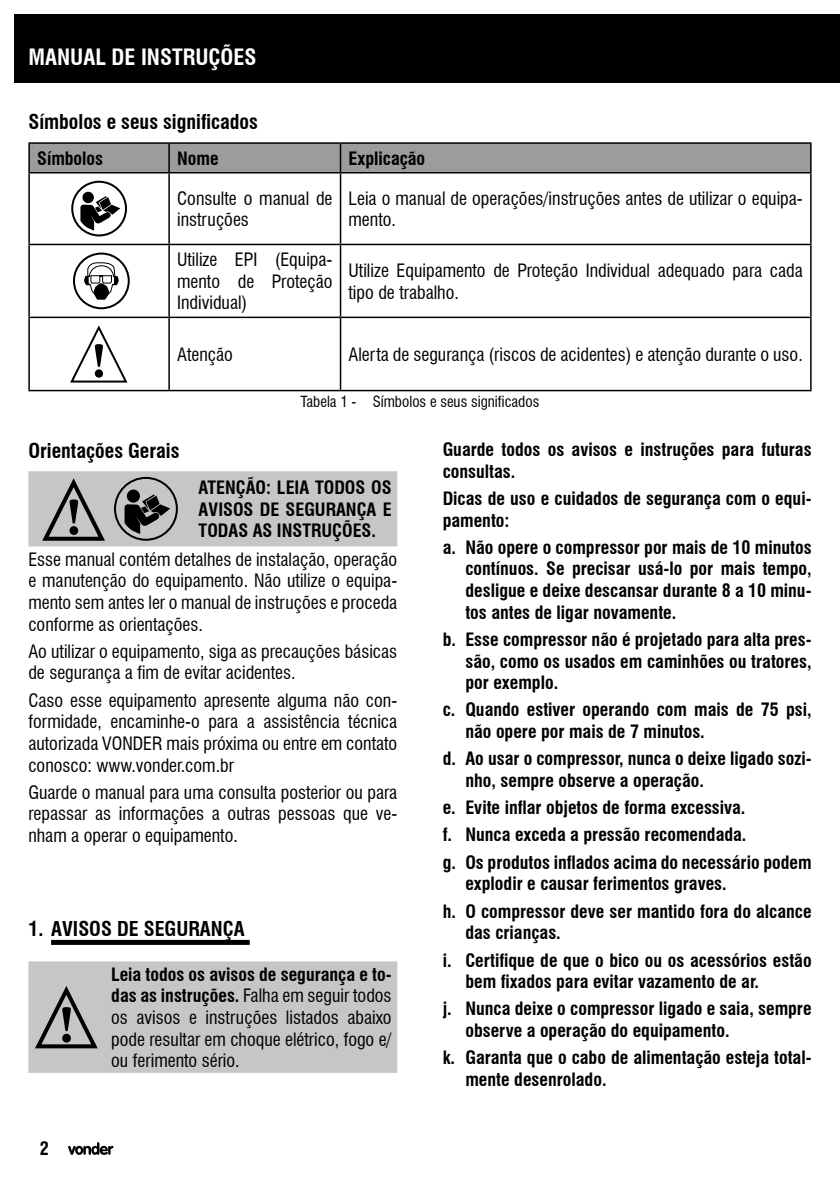
<style>
.page{position:relative;width:840px;height:1191px;background:#fff}
.page>*{position:absolute;margin:0;border:0;box-sizing:border-box;transform-origin:0 0}
.t1{font:700 condensed 22px "Swiss 721 BT";color:#fff}
.t2{font:700 condensed 20px "Swiss 721 BT";color:#000}
.t3{font:700 condensed 18px/21.6px "Swiss 721 BT";color:#000}
.t4{font:condensed 18px/21.6px "Swiss 721 BT";color:#000;text-align:justify}
.t5{font:condensed 15px "Swiss 721 BT";color:#000}
.s1{font-weight:700}
</style>
<div class="page">
<div style="left:30px;top:144px;width:779px;height:28px;background:#9c9c9c"></div>
<hr style="left:28px;top:173px;width:2px;height:71px;background:#000">
<hr style="left:168px;top:173px;width:2px;height:71px;background:#000">
<hr style="left:339px;top:173px;width:2px;height:71px;background:#000">
<hr style="left:809px;top:173px;width:2px;height:71px;background:#000">
<hr style="left:28px;top:244px;width:141px;height:1px;background:#000">
<hr style="left:28px;top:245px;width:2px;height:71px;background:#000">
<hr style="left:169px;top:244px;width:171px;height:1px;background:#000">
<hr style="left:168px;top:245px;width:2px;height:71px;background:#000">
<hr style="left:340px;top:244px;width:471px;height:1px;background:#000">
<hr style="left:339px;top:245px;width:2px;height:71px;background:#000">
<hr style="left:809px;top:245px;width:2px;height:71px;background:#000">
<hr style="left:28px;top:316px;width:141px;height:2px;background:#000">
<hr style="left:28px;top:318px;width:2px;height:72px;background:#000">
<hr style="left:169px;top:316px;width:171px;height:2px;background:#000">
<hr style="left:168px;top:318px;width:2px;height:72px;background:#000">
<hr style="left:340px;top:316px;width:471px;height:2px;background:#000">
<hr style="left:339px;top:318px;width:2px;height:72px;background:#000">
<hr style="left:809px;top:318px;width:2px;height:72px;background:#000">
<hr style="left:28px;top:390px;width:141px;height:1px;background:#000">
<hr style="left:169px;top:390px;width:171px;height:1px;background:#000">
<hr style="left:340px;top:390px;width:471px;height:1px;background:#000">
<hr style="left:28px;top:142px;width:141px;height:2px;background:#000">
<hr style="left:28px;top:144px;width:2px;height:28px;background:#000">
<hr style="left:169px;top:142px;width:171px;height:2px;background:#000">
<hr style="left:168px;top:144px;width:2px;height:28px;background:#000">
<hr style="left:340px;top:142px;width:471px;height:2px;background:#000">
<hr style="left:339px;top:144px;width:2px;height:28px;background:#000">
<hr style="left:809px;top:144px;width:2px;height:28px;background:#000">
<hr style="left:28px;top:172px;width:141px;height:1px;background:#000">
<hr style="left:169px;top:172px;width:171px;height:1px;background:#000">
<hr style="left:340px;top:172px;width:471px;height:1px;background:#000">
<div style="left:82px;top:192px;width:12px;height:11px;background:#000;border-radius:50%"></div>
<svg style="left:80px;top:196px;width:40px;height:34px"></svg>
<div style="left:71px;top:181px;width:56px;height:55px;border:2px solid #000;border-radius:50%"></div>
<svg style="left:74px;top:253px;width:55px;height:55px"></svg>
<div style="left:73px;top:252px;width:57px;height:57px;border:2px solid #000;border-radius:50%"></div>
<svg style="left:82px;top:261px;width:39px;height:39px"></svg>
<svg style="left:70px;top:325px;width:58px;height:58px"></svg>
<div style="left:51px;top:940px;width:198px;height:5px;background:#000"></div>
<svg style="left:28px;top:471px;width:369px;height:75px;background:#b6b6b6"></svg>
<div style="left:114px;top:477px;width:64px;height:64px;border:2px solid #000;border-radius:50%"></div>
<div style="left:28px;top:961px;width:369px;height:111px;background:#c6c6c6"></div>
<svg style="left:33px;top:981px;width:68px;height:70px;background:#9f9f9f"></svg>
<div style="left:14px;top:14px;width:825px;height:69px;background:#000"></div>
<svg style="left:68px;top:1142px;width:45px;height:12px"></svg>
<p class="t1" style="left:28px;top:44px;width:229px">MANUAL DE INSTRUÇÕES</p>
<p class="t2" style="left:28px;top:109px;width:231px">Símbolos e seus significados</p>
<p class="t3" style="left:37px;top:147px;width:67px">Símbolos</p>
<p class="t3" style="left:177px;top:147px;width:43px">Nome</p>
<p class="t3" style="left:348px;top:147px;width:78px">Explicação</p>
<p class="t4" style="left:177px;top:187px;width:157px">Consulte o manual de instruções</p>
<p class="t4" style="left:348px;top:187px;width:455px">Leia o manual de operações/instruções antes de utilizar o equipa&shy;mento.</p>
<p class="t4" style="left:177px;top:249px;width:157px">Utilize EPI (Equipa&shy;mento de Proteção Individual)</p>
<p class="t4" style="left:348px;top:260px;width:455px">Utilize Equipamento de Proteção Individual adequado para cada tipo de trabalho.</p>
<p class="t4" style="left:177px;top:343px;width:57px">Atenção</p>
<p class="t4" style="left:348px;top:343px;width:455px">Alerta de segurança (riscos de acidentes) e atenção durante o uso.</p>
<p class="t5" style="left:300px;top:392px;width:240px">Tabela 1 - Símbolos e seus significados</p>
<p class="t2" style="left:28px;top:438px;width:153px">Orientações Gerais</p>
<p class="t3" style="left:198px;top:477px;width:194px;text-align:justify">ATENÇÃO: LEIA TODOS OS AVISOS DE SEGURANÇA E TODAS AS INSTRUÇÕES.</p>
<p class="t4" style="left:28px;top:548px;width:370px">Esse manual contém detalhes de instalação, operação e manutenção do equipamento. Não utilize o equipa&shy;mento sem antes ler o manual de instruções e proceda conforme as orientações.</p>
<p class="t4" style="left:28px;top:640px;width:370px">Ao utilizar o equipamento, siga as precauções básicas de segurança a fim de evitar acidentes.</p>
<p class="t4" style="left:28px;top:689px;width:370px">Caso esse equipamento apresente alguma não con&shy;formidade, encaminhe-o para a assistência técnica autorizada VONDER mais próxima ou entre em contato conosco: www.vonder.com.br</p>
<p class="t4" style="left:28px;top:781px;width:370px">Guarde o manual para uma consulta posterior ou para repassar as informações a outras pessoas que ve&shy;nham a operar o equipamento.</p>
<p class="t3" style="left:442px;top:439px;width:370px">Guarde todos os avisos e instruções para futuras consultas.</p>
<p class="t3" style="left:442px;top:487px;width:370px">Dicas de uso e cuidados de segurança com o equi&shy;pamento:</p>
<p class="t3" style="left:465px;top:536px;width:347px;text-align:justify;text-indent:-23px">a. Não opere o compressor por mais de 10 minutos contínuos. Se precisar usá-lo por mais tempo, desligue e deixe descansar durante 8 a 10 minu&shy;tos antes de ligar novamente.</p>
<p class="t3" style="left:465px;top:628px;width:347px;text-align:justify;text-indent:-23px">b. Esse compressor não é projetado para alta pres&shy;são, como os usados em caminhões ou tratores, por exemplo.</p>
<p class="t3" style="left:465px;top:699px;width:347px;text-indent:-23px">c. Quando estiver operando com mais de 75 psi, não opere por mais de 7 minutos.</p>
<p class="t3" style="left:465px;top:748px;width:347px;text-indent:-23px">d. Ao usar o compressor, nunca o deixe ligado sozi&shy;nho, sempre observe a operação.</p>
<p class="t3" style="left:442px;top:794px;width:370px;line-height:27.2px">e. Evite inflar objetos de forma excessiva.<br>f. Nunca exceda a pressão recomendada.<br>g. Os produtos inflados acima do necessário podem</p>
<p class="t3" style="left:442px;top:870px;width:370px;line-height:27.2px;text-indent:23px">explodir e causar ferimentos graves.<br>h. O compressor deve ser mantido fora do alcance</p>
<p class="t3" style="left:442px;top:919px;width:370px;line-height:27.2px;text-indent:23px">das crianças.<br>i. Certifique de que o bico ou os acessórios estão</p>
<p class="t3" style="left:442px;top:968px;width:370px;line-height:27.2px;text-indent:23px">bem fixados para evitar vazamento de ar.<br>j. Nunca deixe o compressor ligado e saia, sempre</p>
<p class="t3" style="left:442px;top:1017px;width:370px;line-height:27.2px;text-indent:23px">observe a operação do equipamento.<br>k. Garanta que o cabo de alimentação esteja total-</p>
<p class="t3" style="left:465px;top:1068px;width:142px">mente desenrolado.</p>
<p class="t2" style="left:28px;top:917px;width:218px">1. AVISOS DE SEGURANÇA</p>
<p class="t4" style="left:111px;top:963px;width:282px"><span class="s1">Leia todos os avisos de segurança e to&shy;das as instruções.</span> Falha em seguir todos os avisos e instruções listados abaixo pode resultar em choque elétrico, fogo e/ ou ferimento sério.</p>
<p class="t3" style="left:40px;top:1138px;width:10px">2</p>
</div>
